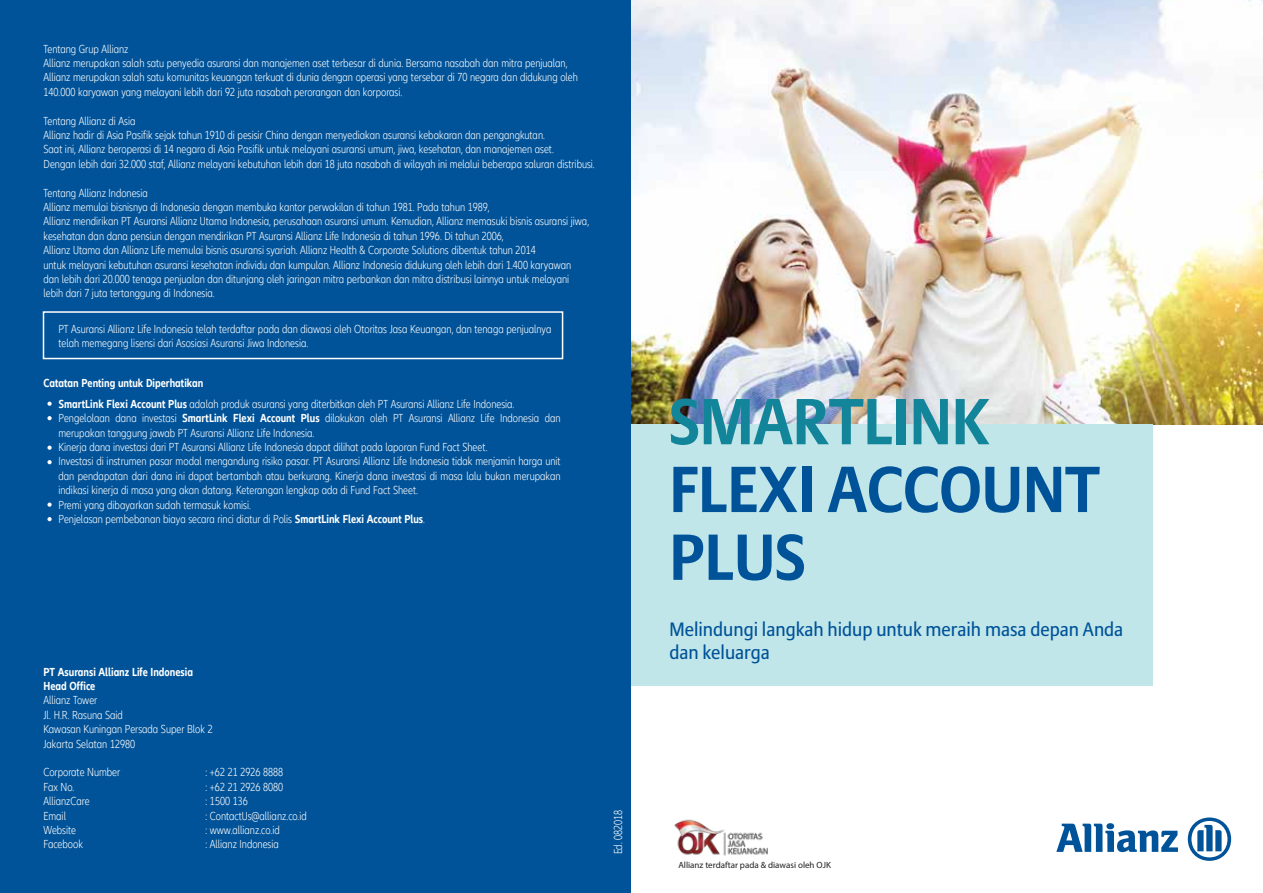
<style>
.page{position:relative;width:1263px;height:893px;background:#fff}
.page>*{position:absolute;margin:0;border:0;box-sizing:border-box;transform-origin:0 0}
.t1{font:700 64.35px/67.8px "Allianz Sans";color:#005399}
.t2{font:700 64.35px "Allianz Sans";color:#12859a}
.t3{font:19.2px/23px "Allianz Sans";color:#005399}
.t4{font:300 condensed 12px/14.4px "Allianz Neo";color:#fff}
.t5{font:700 condensed 12px/14.4px "Allianz Neo";color:#fff}
.t6{font:9px "Myriad Pro";color:#231f20}
.s1{font-weight:700}
</style>
<div class="page">
<img style="left:630px;top:0;width:633px;height:424px">
<div style="left:630px;top:424px;width:522px;height:261px;background:#c1e6e9"></div>
<svg style="left:1056px;top:823px;width:122px;height:29px"></svg>
<svg style="left:1188px;top:817px;width:43px;height:44px"></svg>
<div style="left:0;top:0;width:630px;height:893px;background:#005399"></div>
<div style="left:43px;top:311px;width:520px;height:48px;border:2px solid #fff"></div>
<img style="left:674px;top:819px;width:94px;height:37px">
<svg style="left:47px;top:402px;width:5px;height:4px"></svg>
<svg style="left:47px;top:416px;width:5px;height:4px"></svg>
<svg style="left:47px;top:446px;width:5px;height:4px"></svg>
<svg style="left:47px;top:460px;width:5px;height:4px"></svg>
<svg style="left:47px;top:503px;width:5px;height:4px"></svg>
<svg style="left:47px;top:517px;width:5px;height:4px"></svg>
<p class="t4" style="left:44px;top:42px;width:536px">Tentang Grup Allianz<br>Allianz merupakan salah satu penyedia asuransi dan manajemen aset terbesar di dunia. Bersama nasabah dan mitra penjualan, Allianz merupakan salah satu komunitas keuangan terkuat di dunia dengan operasi yang tersebar di 70 negara dan didukung oleh 140.000 karyawan yang melayani lebih dari 92 juta nasabah perorangan dan korporasi.</p>
<p class="t4" style="left:44px;top:114px;width:553px">Tentang Allianz di Asia<br>Allianz hadir di Asia Pasifik sejak tahun 1910 di pesisir China dengan menyediakan asuransi kebakaran dan pengangkutan.<br>Saat ini, Allianz beroperasi di 14 negara di Asia Pasifik untuk melayani asuransi umum, jiwa, kesehatan, dan manajemen aset.<br>Dengan lebih dari 32.000 staf, Allianz melayani kebutuhan lebih dari 18 juta nasabah di wilayah ini melalui beberapa saluran distribusi.</p>
<p class="t4" style="left:44px;top:186px;width:547px">Tentang Allianz Indonesia<br>Allianz memulai bisnisnya di Indonesia dengan membuka kantor perwakilan di tahun 1981. Pada tahun 1989,<br>Allianz mendirikan PT Asuransi Allianz Utama Indonesia, perusahaan asuransi umum. Kemudian, Allianz memasuki bisnis asuransi jiwa, kesehatan dan dana pensiun dengan mendirikan PT Asuransi Allianz Life Indonesia di tahun 1996. Di tahun 2006,<br>Allianz Utama dan Allianz Life memulai bisnis asuransi syariah. Allianz Health &amp; Corporate Solutions dibentuk tahun 2014<br>untuk melayani kebutuhan asuransi kesehatan individu dan kumpulan. Allianz Indonesia didukung oleh lebih dari 1.400 karyawan dan lebih dari 20.000 tenaga penjualan dan ditunjang oleh jaringan mitra perbankan dan mitra distribusi lainnya untuk melayani lebih dari 7 juta tertanggung di Indonesia.</p>
<p class="t4" style="left:58px;top:322px;width:494px">PT Asuransi Allianz Life Indonesia telah terdaftar pada dan diawasi oleh Otoritas Jasa Keuangan, dan tenaga penjualnya telah memegang lisensi dari Asosiasi Asuransi Jiwa Indonesia.</p>
<p class="t5" style="left:43px;top:376px;width:161px">Catatan Penting untuk Diperhatikan</p>
<p class="t4" style="left:58px;top:397px;width:504px"><span class="s1">SmartLink Flexi Account Plus</span> adalah produk asuransi yang diterbitkan oleh PT Asuransi Allianz Life Indonesia.<br>Pengelolaan dana investasi <span class="s1">SmartLink Flexi Account Plus</span> dilakukan oleh PT Asuransi Allianz Life Indonesia dan merupakan tanggung jawab PT Asuransi Allianz Life Indonesia.<br>Kinerja dana investasi dari PT Asuransi Allianz Life Indonesia dapat dilihat pada laporan Fund Fact Sheet.<br>Investasi di instrumen pasar modal mengandung risiko pasar. PT Asuransi Allianz Life Indonesia tidak menjamin harga unit dan pendapatan dari dana ini dapat bertambah atau berkurang. Kinerja dana investasi di masa lalu bukan merupakan indikasi kinerja di masa yang akan datang. Keterangan lengkap ada di Fund Fact Sheet.<br>Premi yang dibayarkan sudah termasuk komisi.<br>Penjelasan pembebanan biaya secara rinci diatur di Polis <span class="s1">SmartLink Flexi Account Plus</span>.</p>
<p class="t5" style="left:44px;top:665px;width:151px">PT Asuransi Allianz Life Indonesia<br>Head Office</p>
<p class="t4" style="left:44px;top:694px;width:171px">Allianz Tower<br>Jl. H.R. Rasuna Said<br>Kawasan Kuningan Persada Super Blok 2<br>Jakarta Selatan 12980</p>
<p class="t4" style="left:44px;top:766px;width:78px">Corporate Number</p>
<p class="t4" style="left:205px;top:766px;width:79px">: +62 21 2926 8888</p>
<p class="t4" style="left:44px;top:780px;width:32px">Fax No.</p>
<p class="t4" style="left:205px;top:780px;width:79px">: +62 21 2926 8080</p>
<p class="t4" style="left:44px;top:794px;width:48px">AllianzCare</p>
<p class="t4" style="left:205px;top:794px;width:44px">: 1500 136</p>
<p class="t4" style="left:44px;top:809px;width:24px">Email</p>
<p class="t4" style="left:205px;top:809px;width:103px">: ContactUs@allianz.co.id</p>
<p class="t4" style="left:44px;top:823px;width:34px">Website</p>
<p class="t4" style="left:205px;top:823px;width:76px">: www.allianz.co.id</p>
<p class="t4" style="left:44px;top:838px;width:41px">Facebook</p>
<p class="t4" style="left:205px;top:838px;width:75px">: Allianz Indonesia</p>
<p class="t4" style="left:611px;top:854px;width:46px;rotate:-90deg">Ed. 082018</p>
<h1 class="t2" style="left:669px;top:383px;width:320px">SMARTLINK</h1>
<h1 class="t1" style="left:669px;top:455px;width:432px">FLEXI ACCOUNT<br>PLUS</h1>
<h2 class="t3" style="left:669px;top:618px;width:455px">Melindungi langkah hidup untuk meraih masa depan Anda dan keluarga</h2>
<p class="t6" style="left:678px;top:859px;width:154px">Allianz terdaftar pada &amp; diawasi oleh OJK</p>
</div>
